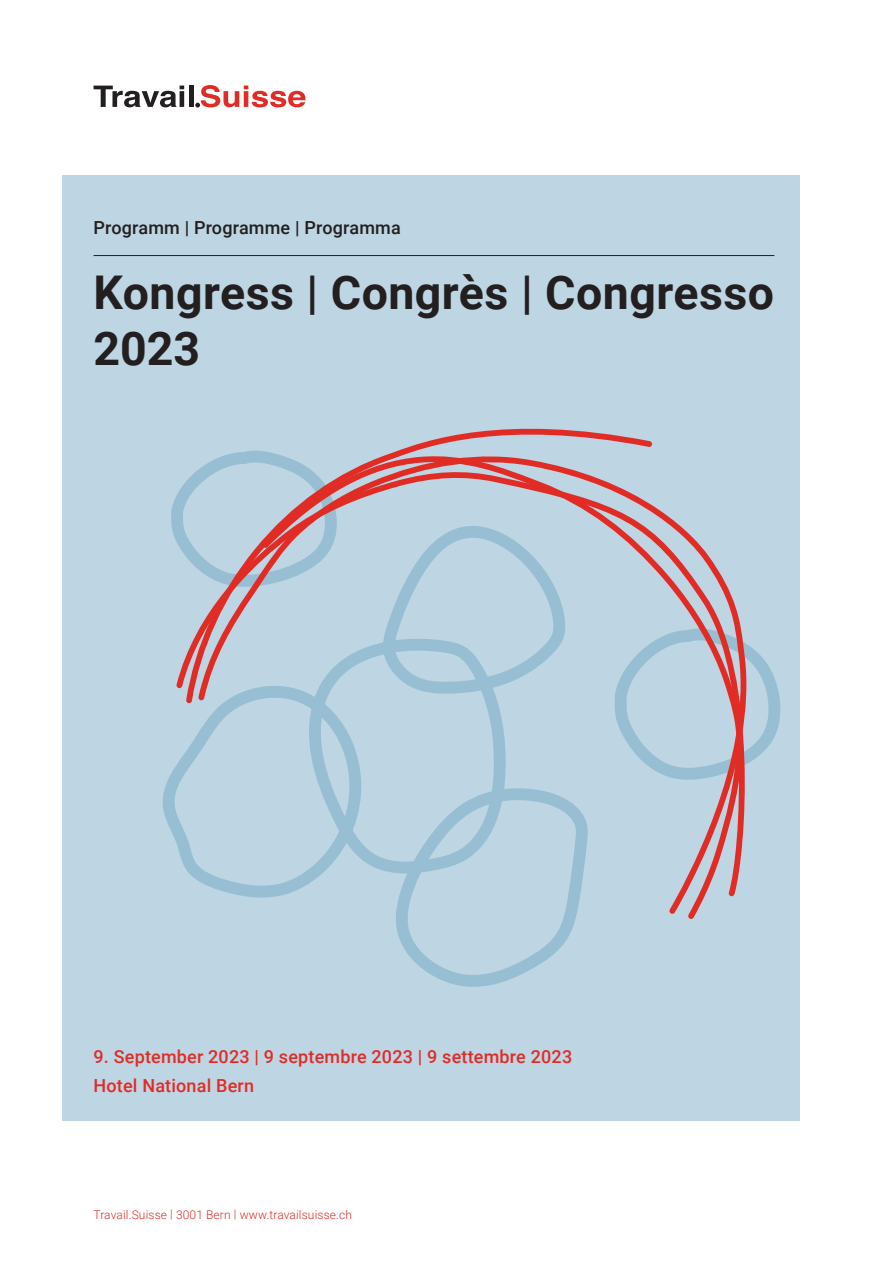
<style>
.page{position:relative;width:893px;height:1263px;background:#fff}
.page>*{position:absolute;margin:0;border:0;box-sizing:border-box;transform-origin:0 0}
.t1{font:700 46.5px/55.8px "Roboto";letter-spacing:.01em;color:#231f20}
.t2{font:500 18px/29.2px "Roboto";letter-spacing:.01em;color:#e12c26}
.t3{font:500 18px "Roboto";letter-spacing:.01em;color:#231f20}
.t4{font:300 12px "Roboto";letter-spacing:.01em;color:#e12c26}
</style>
<div class="page">
<svg style="left:94px;top:86px;width:90px;height:21px"></svg>
<hr style="left:189px;top:86px;width:4px;height:21px;background:#231f20">
<svg style="left:195px;top:85px;width:110px;height:23px"></svg>
<div style="left:62px;top:175px;width:737px;height:946px;background:#bed5e4"></div>
<hr style="left:94px;top:255px;width:680px;height:1px;background:#231f20">
<svg style="left:759px;top:654px;width:21px;height:102px"></svg>
<svg style="left:171px;top:497px;width:5px;height:43px"></svg>
<svg style="left:163px;top:766px;width:13px;height:75px"></svg>
<svg style="left:396px;top:919px;width:179px;height:68px"></svg>
<svg style="left:198px;top:429px;width:454px;height:41px"></svg>
<svg style="left:176px;top:470px;width:581px;height:426px"></svg>
<p class="t3" style="left:94px;top:215px;width:309px">Programm | Programme | Programma</p>
<h1 class="t1" style="left:94px;top:263px;width:682px">Kongress | Congrès | Congresso<br>2023</h1>
<p class="t2" style="left:94px;top:1041px;width:480px">9. September 2023 | 9 septembre 2023 | 9 settembre 2023<br>Hotel National Bern</p>
<p class="t4" style="left:94px;top:1206px;width:260px">Travail.Suisse | 3001 Bern | www.travailsuisse.ch</p>
</div>
